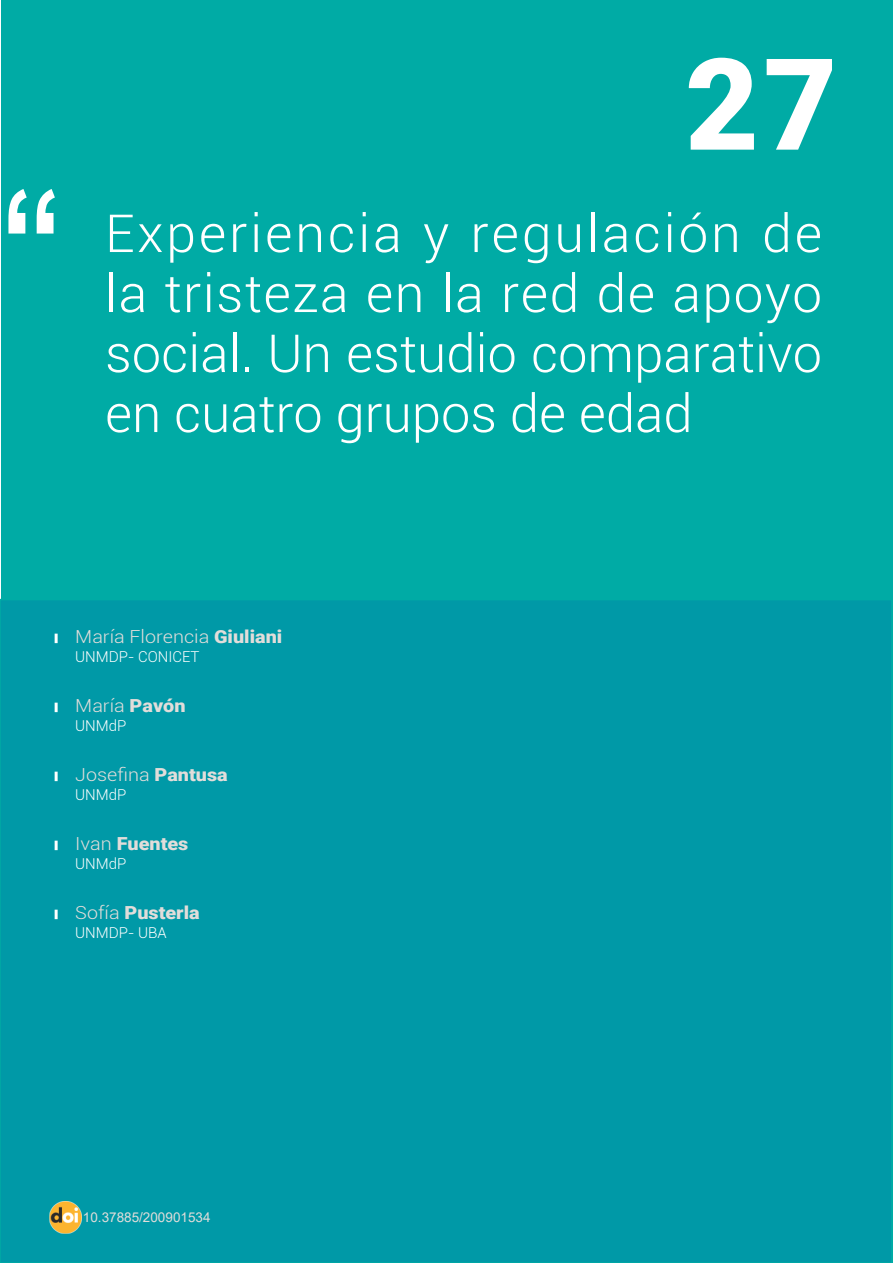
<style>
.page{position:relative;width:893px;height:1263px;background:#fff}
.page>*{position:absolute;margin:0;border:0;box-sizing:border-box;transform-origin:0 0}
.t1{font:700 150px "Arial Narrow";color:#fff}
._01_num_cap{font:900 127.5px "Roboto";color:#fff}
._01_cap_titulo{font:300 52.5px/60px "Roboto";color:#fff;text-align:justify}
._02_autor{font:300 18px "Roboto";color:#e2ddda;scale:1.1 1}
._02_autor-2{font:900 18px "Roboto";color:#e2ddda;scale:1.1 1}
._02_instituicao{font:300 15px "Roboto";color:#fff}
._02_DOI{font:13.5px "Arial";color:#e2ddda}
.s1{font-weight:900}
.s2{font-weight:300}
</style>
<div class="page">
<div style="left:1px;top:0;width:892px;height:1263px;background:#00aba5"></div>
<div style="left:0;top:599px;width:893px;height:664px;background:#0099a7;border:2px solid #00aba5"></div>
<img style="left:50px;top:1201px;width:32px;height:32px">
<svg style="left:55px;top:634px;width:3px;height:9px"></svg>
<svg style="left:55px;top:703px;width:3px;height:9px"></svg>
<svg style="left:55px;top:772px;width:3px;height:9px"></svg>
<svg style="left:55px;top:841px;width:3px;height:9px"></svg>
<svg style="left:55px;top:910px;width:3px;height:9px"></svg>
<h1 class="t1" style="left:1px;top:130px;width:63px">“</h1>
<p class="_01_num_cap" style="left:685px;top:15px;width:154px">27</p>
<p class="_01_cap_titulo" style="left:105px;top:202px;width:719px">Experiencia y regulación de la tristeza en la red de apoyo social. Un estudio comparativo en cuatro grupos de edad</p>
<p class="_02_autor" style="left:75px;top:624px;width:190px">María Florencia <span class="s1">Giuliani</span></p>
<p class="_02_instituicao" style="left:75px;top:647px;width:126px">UNMDP- CONICET</p>
<p class="_02_autor" style="left:75px;top:693px;width:102px">María <span class="s1">Pavón</span></p>
<p class="_02_instituicao" style="left:75px;top:716px;width:53px">UNMdP</p>
<p class="_02_autor" style="left:75px;top:762px;width:140px">Josefina <span class="s1">Pantusa</span></p>
<p class="_02_instituicao" style="left:75px;top:785px;width:53px">UNMdP</p>
<p class="_02_autor-2" style="left:75px;top:831px;width:104px"><span class="s2">Ivan</span> Fuentes</p>
<p class="_02_instituicao" style="left:75px;top:854px;width:53px">UNMdP</p>
<p class="_02_autor-2" style="left:75px;top:900px;width:115px"><span class="s2">Sofía</span> Pusterla</p>
<p class="_02_instituicao" style="left:75px;top:923px;width:93px">UNMDP- UBA</p>
<p class="_02_DOI" style="left:83px;top:1208px;width:129px">10.37885/200901534</p>
</div>
